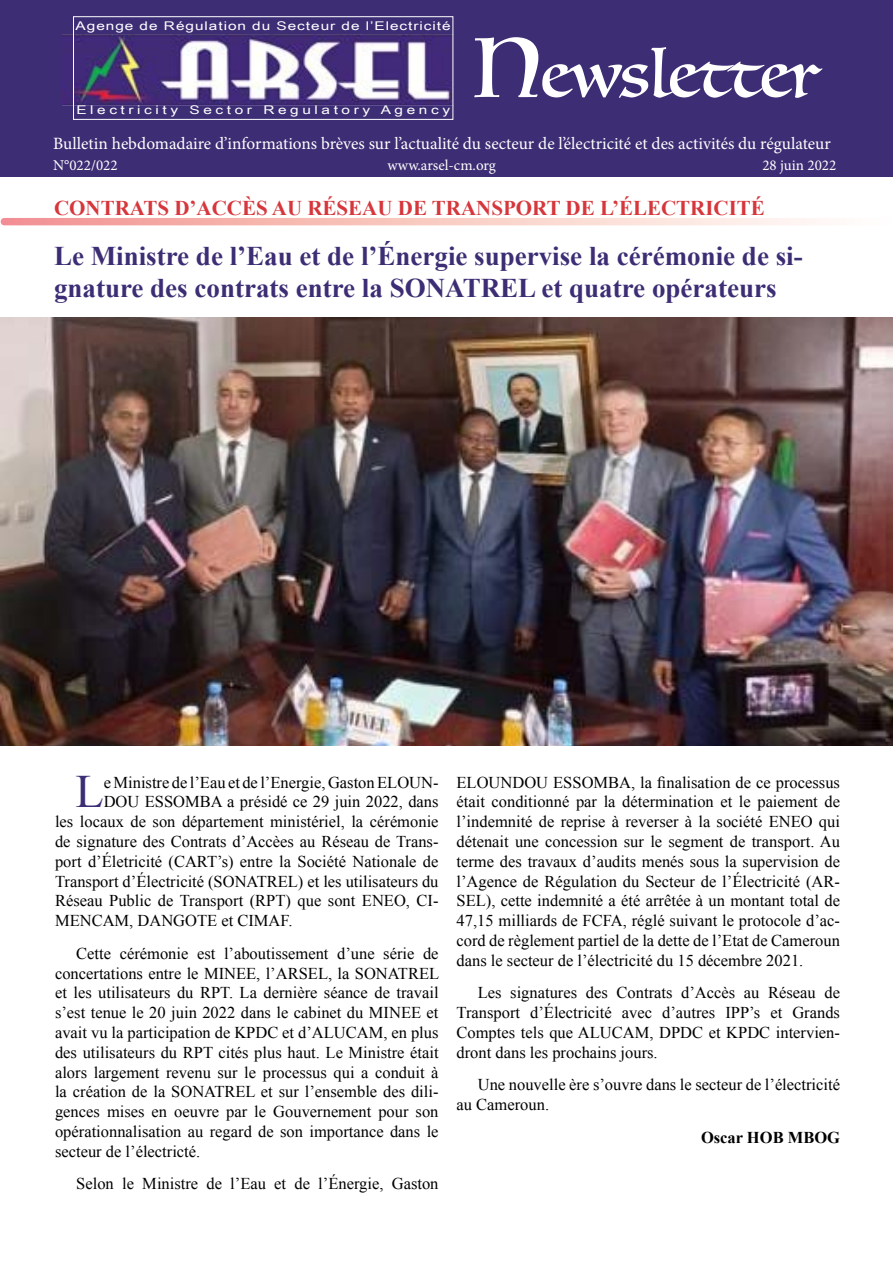
<style>
.page{position:relative;width:893px;height:1263px;background:#fff}
.page>*{position:absolute;margin:0;border:0;box-sizing:border-box;transform-origin:0 0}
.t1{font:65.4px "Luminari";color:#fff}
.t2{font:46.35px "Times New Roman";color:#3d2d74}
.t3{font:700 27px/32.4px "Times New Roman";color:#3d2d74}
.t4{font:700 21px "Times New Roman";color:#d6373c}
.t5{font:17.25px "Minion Pro";color:#fff}
.t6{font:16.5px/19.8px "Times New Roman";color:#000;text-align:justify}
.t7{font:700 16.5px "Times New Roman";color:#000}
.t8{font:15px "Minion Pro";color:#fff}
.t9{font:12px "Arial Narrow";letter-spacing:.05em;color:#fff;scale:1.57 1}
.t10{font:12px "Arial Narrow";letter-spacing:.19em;color:#fff;scale:1.57 1}
.s1{font-size:81.75px}
</style>
<div class="page">
<div style="left:1px;top:0;width:892px;height:176px;background:#3d2d74"></div>
<svg style="left:1px;top:218px;width:892px;height:7px;background:#f8cbc5"></svg>
<img style="left:63px;top:34px;width:388px;height:71px">
<div style="left:73px;top:17px;width:380px;height:103px;border:1px solid #fff"></div>
<img style="left:0;top:318px;width:892px;height:427px">
<p class="t9" style="left:76px;top:17px;width:240px">Agenge de Régulation du Secteur de l’Electricité</p>
<h1 class="t1" style="left:474px;top:18px;width:347px"><span class="s1">N</span>ewsletter</h1>
<p class="t5" style="left:53px;top:132px;width:779px">Bulletin hebdomadaire d’informations brèves sur l’actualité du secteur de l’électricité et des activités du régulateur</p>
<p class="t8" style="left:53px;top:155px;width:66px">N°022/022</p>
<p class="t8" style="left:387px;top:155px;width:110px">www.arsel-cm.org</p>
<p class="t8" style="left:762px;top:155px;width:75px">28 juin 2022</p>
<p class="t4" style="left:54px;top:193px;width:712px">CONTRATS D’ACCÈS AU RÉSEAU DE TRANSPORT DE L’ÉLECTRICITÉ</p>
<h3 class="t3" style="left:54px;top:239px;width:750px">Le Ministre de l’Eau et de l’Énergie supervise la cérémonie de si&shy;gnature des contrats entre la SONATREL et quatre opérateurs</h3>
<p class="t10" style="left:76px;top:101px;width:240px">Electricity Sector Regulatory Agency</p>
<h2 class="t2" style="left:75px;top:761px;width:30px">L</h2>
<p class="t6" style="left:104px;top:772px;width:336px">e Ministre de l’Eau et de l’Energie, Gaston ELOUN-</p>
<p class="t6" style="left:104px;top:792px;width:336px">DOU ESSOMBA a présidé ce 29 juin 2022, dans</p>
<p class="t6" style="left:55px;top:811px;width:385px">les locaux de son département ministériel, la cérémonie</p>
<p class="t6" style="left:55px;top:831px;width:385px">de signature des Contrats d’Accèes au Réseau de Trans-</p>
<p class="t6" style="left:55px;top:851px;width:385px">port d’Életricité (CART’s) entre la Société Nationale de</p>
<p class="t6" style="left:55px;top:871px;width:385px">Transport d’Électricité (SONATREL) et les utilisateurs du</p>
<p class="t6" style="left:55px;top:891px;width:385px">Réseau Public de Transport (RPT) que sont ENEO, CI-</p>
<p class="t6" style="left:55px;top:910px;width:239px">MENCAM, DANGOTE et CIMAF.</p>
<p class="t6" style="left:55px;top:943px;width:386px;text-indent:21px">Cette cérémonie est l’aboutissement d’une série de concertations entre le MINEE, l’ARSEL, la SONATREL et les utilisateurs du RPT. La dernière séance de travail s’est tenue le 20 juin 2022 dans le cabinet du MINEE et avait vu la participation de KPDC et d’ALUCAM, en plus des utilisateurs du RPT cités plus haut. Le Ministre était alors largement revenu sur le processus qui a conduit à la création de la SONATREL et sur l’ensemble des dili&shy;gences mises en oeuvre par le Gouvernement pour son opérationnalisation au regard de son importance dans le secteur de l’électricté.</p>
<p class="t6" style="left:76px;top:1173px;width:364px">Selon le Ministre de l’Eau et de l’Énergie, Gaston</p>
<p class="t6" style="left:457px;top:772px;width:385px">ELOUNDOU ESSOMBA, la finalisation de ce processus était conditionné par la détermination et le paiement de l’indemnité de reprise à reverser à la société ENEO qui détenait une concession sur le segment de transport. Au terme des travaux d’audits menés sous la supervision de l’Agence de Régulation du Secteur de l’Électricité (AR-SEL), cette indemnité a été arrêtée à un montant total de 47,15 milliards de FCFA, réglé suivant le protocole d’ac&shy;cord de règlement partiel de la dette de l’Etat de Cameroun dans le secteur de l’électricité du 15 décembre 2021.</p>
<p class="t6" style="left:457px;top:983px;width:385px;text-indent:21px">Les signatures des Contrats d’Accès au Réseau de Transport d’Électricité avec d’autres IPP’s et Grands Comptes tels que ALUCAM, DPDC et KPDC intervien&shy;dront dans les prochains jours.</p>
<p class="t6" style="left:457px;top:1074px;width:385px;text-indent:21px">Une nouvelle ère s’ouvre dans le secteur de l’électricité au Cameroun.</p>
<p class="t7" style="left:701px;top:1126px;width:141px">Oscar HOB MBOG</p>
</div>
